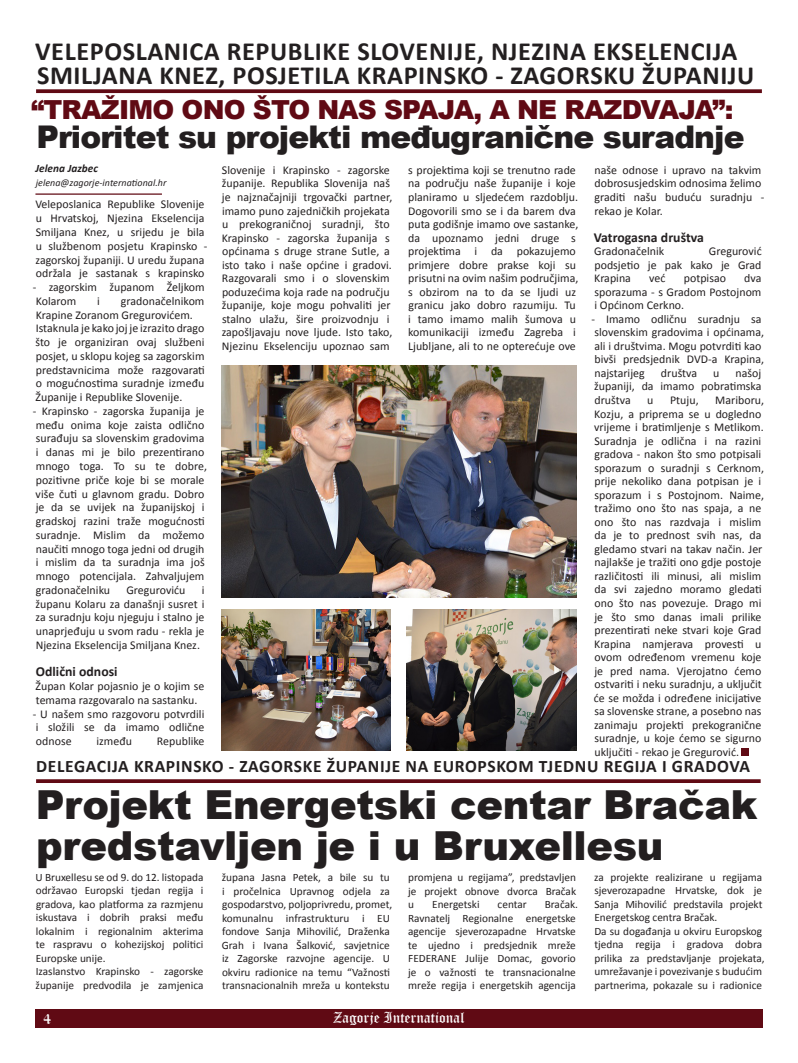
<style>
.page{position:relative;width:798px;height:1063px;background:#fff}
.page>*{position:absolute;margin:0;border:0;box-sizing:border-box;transform-origin:0 0}
.t1{font:900 40px/41.2px "Arial";letter-spacing:-.01em;color:#231f20}
.t2{font:900 31.25px "Arial";letter-spacing:-.03em;color:#231f20}
.t3{font:700 26.25px/23.8px "Calibri";letter-spacing:.02em;color:#231f20}
.t4{font:900 26.25px "Arial";letter-spacing:-.03em;color:#600a14}
.t5{font:700 17.5px "Calibri";letter-spacing:.035em;color:#231f20}
.t6{font:15px "Old English Text";color:#fff}
.t7{font:700 13.75px "Calibri";letter-spacing:.005em;color:#231f20}
.t8{font:11.88px/13.5px "Calibri";letter-spacing:.005em;color:#231f20}
.t9{font:11.25px/13.5px "Calibri";color:#231f20}
.t10{font:italic 700 11.25px "Calibri";letter-spacing:.005em;color:#231f20}
.t11{font:italic 10px "Calibri";letter-spacing:.005em;color:#231f20}
</style>
<div class="page">
<div style="left:35px;top:1009px;width:727px;height:19px;background:#600a14"></div>
<svg style="left:36px;top:89px;width:725px;height:4px;background:#6c1c25"></svg>
<hr style="left:35px;top:193px;width:127px;height:2px;background:#600a14">
<div style="left:741px;top:749px;width:7px;height:7px;background:#600a14"></div>
<img style="left:221px;top:366px;width:355px;height:232px">
<img style="left:221px;top:609px;width:169px;height:141px">
<img style="left:406px;top:609px;width:170px;height:141px">
<svg style="left:36px;top:779px;width:724px;height:4px;background:#6a1922"></svg>
<p class="t3" style="left:35px;top:40px;width:720px">VELEPOSLANICA REPUBLIKE SLOVENIJE, NJEZINA EKSELENCIJA<br>SMILJANA KNEZ, POSJETILA KRAPINSKO - ZAGORSKU ŽUPANIJU</p>
<p class="t4" style="left:31px;top:91px;width:703px">“TRAŽIMO ONO ŠTO NAS SPAJA, A NE RAZDVAJA”:</p>
<p class="t2" style="left:36px;top:114px;width:709px">Prioritet su projekti međugranične suradnje</p>
<p class="t10" style="left:35px;top:161px;width:64px">Jelena Jazbec</p>
<p class="t11" style="left:36px;top:176px;width:132px">jelena@zagorje-international.hr</p>
<p class="t8" style="left:35px;top:198px;width:173px">Veleposlanica Republike Slovenije u Hrvatskoj, Njezina Ekselencija Smiljana Knez, u srijedu je bila u službenom posjetu Krapinsko - zagorskoj županiji. U uredu župana održala je sastanak s krapinsko</p>
<p class="t8" style="left:33px;top:280px;width:173px">- zagorskim županom Željkom<br>Kolarom</p>
<p class="t8" style="left:221px;top:163px;width:172px">Slovenije i Krapinsko - zagorske županije. Republika Slovenija naš je najznačajniji trgovački partner, imamo puno zajedničkih projekata u prekograničnoj suradnji, što Krapinsko - zagorska županija s općinama s druge strane Sutle, a isto tako i naše općine i gradovi.<br>Razgovarali smo i o slovenskim poduzećima koja rade na području županije, koje mogu pohvaliti jer stalno ulažu, šire proizvodnju i zapošljavaju nove ljude. Isto tako, Njezinu Ekselenciju upoznao sam</p>
<p class="t8" style="left:408px;top:163px;width:172px">s projektima koji se trenutno rade na području naše županije i koje planiramo u sljedećem razdoblju.<br>Dogovorili smo se i da barem dva puta godišnje imamo ove sastanke, da upoznamo jedni druge s projektima i da pokazujemo primjere dobre prakse koji su prisutni na ovim našim područjima, s obzirom na to da se ljudi uz granicu jako dobro razumiju. Tu i tamo imamo malih šumova u komunikaciji između Zagreba i<br>Ljubljane, ali to ne opterećuje ove</p>
<p class="t8" style="left:594px;top:163px;width:171px">naše odnose i upravo na takvim dobrosusjedskim odnosima želimo graditi našu buduću suradnju - rekao je Kolar.</p>
<p class="t7" style="left:593px;top:228px;width:112px">Vatrogasna društva</p>
<p class="t8" style="left:594px;top:244px;width:71px">Gradonačelnik</p>
<p class="t8" style="left:594px;top:244px;width:169px;text-align:justify;text-indent:114px">Gregurović podsjetio je pak kako je Grad Krapina</p>
<p class="t8" style="left:649px;top:272px;width:18px">već</p>
<p class="t8" style="left:683px;top:272px;width:44px">potpisao</p>
<p class="t8" style="left:594px;top:272px;width:168px;text-align:justify;text-indent:150px">dva sporazuma - s Gradom Postojnom i Općinom Cerkno.</p>
<p class="t8" style="left:591px;top:312px;width:174px">- Imamo odličnu suradnju sa slovenskim gradovima i općinama, ali i društvima. Mogu potvrditi kao bivši predsjednik DVD-a Krapina, najstarijeg</p>
<p class="t8" style="left:36px;top:294px;width:170px;text-indent:85px">gradonačelnikom<br>Krapine Zoranom Gregurovićem.</p>
<p class="t8" style="left:35px;top:322px;width:171px;text-align:justify">Istaknula je kako joj je izrazito drago što je organiziran ovaj službeni posjet, u sklopu kojeg sa zagorskim predstavnicima može razgovarati o mogućnostima suradnje između Županije i Republike Slovenije.</p>
<p class="t8" style="left:33px;top:404px;width:176px">- Krapinsko - zagorska županija je među onima koje zaista odlično surađuju sa slovenskim gradovima i danas mi je bilo prezentirano mnogo toga. To su te dobre, pozitivne priče koje bi se morale više čuti u glavnom gradu. Dobro je da se uvijek na županijskoj i gradskoj razini traže mogućnosti suradnje. Mislim da možemo naučiti mnogo toga jedni od drugih i mislim da ta suradnja ima još mnogo potencijala. Zahvaljujem gradonačelniku</p>
<p class="t8" style="left:97px;top:294px;width:4px">i</p>
<p class="t8" style="left:594px;top:366px;width:169px;text-align:justify;text-indent:141px">našoj županiji, da imamo pobratimska društva</p>
<p class="t8" style="left:660px;top:366px;width:38px">društva</p>
<p class="t8" style="left:713px;top:366px;width:8px">u</p>
<p class="t8" style="left:593px;top:393px;width:172px;text-indent:121px">Mariboru,<br>Kozju, a priprema se u dogledno vrijeme i bratimljenje s Metlikom.<br>Suradnja je odlična i na razini gradova - nakon što smo potpisali sporazum o suradnji s Cerknom, prije nekoliko dana potpisan je i sporazum i s Postojnom. Naime, tražimo ono što nas spaja, a ne ono što nas razdvaja i mislim da je to prednost svih nas, da gledamo stvari na takav način. Jer najlakše je tražiti ono gdje postoje različitosti ili minusi, ali mislim da svi zajedno moramo gledati ono što nas povezuje. Drago mi je što smo danas imali prilike prezentirati neke stvari koje Grad<br>Krapina namjerava provesti u ovom određenom vremenu koje je pred nama. Vjerojatno ćemo ostvariti i neku suradnju, a uključit će se možda i određene inicijative sa slovenske strane, a posebno nas zanimaju projekti prekogranične suradnje, u koje ćemo se sigurno uključiti - rekao je Gregurović.</p>
<p class="t8" style="left:647px;top:393px;width:8px">u</p>
<p class="t8" style="left:669px;top:393px;width:30px">Ptuju,</p>
<p class="t8" style="left:126px;top:583px;width:61px">Greguroviću</p>
<p class="t8" style="left:35px;top:583px;width:170px;text-align:justify;text-indent:166px">i županu Kolaru za današnji susret i za suradnju koju njeguju i stalno je unaprjeđuju u svom radu - rekla je Njezina Ekselencija Smiljana Knez.</p>
<p class="t7" style="left:36px;top:663px;width:83px">Odlični odnosi</p>
<p class="t8" style="left:35px;top:679px;width:170px">Župan Kolar pojasnio je o kojim se temama razgovaralo na sastanku.</p>
<p class="t8" style="left:33px;top:707px;width:173px;text-align:justify">- U našem smo razgovoru potvrdili i složili se da imamo odlične odnose</p>
<p class="t8" style="left:96px;top:735px;width:37px">između</p>
<p class="t8" style="left:157px;top:735px;width:49px">Republike</p>
<p class="t5" style="left:36px;top:755px;width:715px">DELEGACIJA KRAPINSKO - ZAGORSKE ŽUPANIJE NA EUROPSKOM TJEDNU REGIJA I GRADOVA</p>
<p class="t1" style="left:36px;top:782px;width:723px">Projekt Energetski centar Bračak predstavljen je i u Bruxellesu</p>
<p class="t9" style="left:36px;top:870px;width:169px;text-align:justify">U Bruxellesu se od 9. do 12. listopada održavao Europski tjedan regija i gradova, kao platforma za razmjenu iskustava i dobrih praksi među lokalnim i regionalnim akterima te raspravu o kohezijskoj politici Europske unije.</p>
<p class="t9" style="left:36px;top:965px;width:169px">Izaslanstvo Krapinsko - zagorske županije predvodila je zamjenica</p>
<p class="t9" style="left:222px;top:871px;width:172px">župana Jasna Petek, a bile su tu i pročelnica Upravnog odjela za gospodarstvo, poljoprivredu, promet, komunalnu infrastrukturu i EU fondove Sanja Mihovilić, Draženka Grah i Ivana Šalković, savjetnice iz Zagorske razvojne agencije. U okviru radionice na temu “Važnosti transnacionalnih mreža u kontekstu</p>
<p class="t9" style="left:408px;top:871px;width:169px;text-align:justify">promjena u regijama”, predstavljen je projekt obnove dvorca Bračak u</p>
<p class="t9" style="left:408px;top:898px;width:171px;text-indent:137px">Bračak.<br>Ravnatelj Regionalne energetske agencije sjeverozapadne Hrvatske te ujedno i predsjednik mreže<br>FEDERANE Julije Domac, govorio je o važnosti te transnacionalne mreže regija i energetskih agencija</p>
<p class="t9" style="left:432px;top:898px;width:49px">Energetski</p>
<p class="t9" style="left:497px;top:898px;width:31px">centar</p>
<p class="t6" style="left:43px;top:1009px;width:9px">4</p>
<p class="t6" style="left:333px;top:1008px;width:133px">Zagorje International</p>
<p class="t9" style="left:594px;top:870px;width:170px;text-align:justify">za projekte realizirane u regijama sjeverozapadne Hrvatske, dok je Sanja Mihovilić predstavila projekt Energetskog centra Bračak.</p>
<p class="t9" style="left:594px;top:924px;width:172px">Da su događanja u okviru Europskog tjedna regija i gradova dobra prilika za predstavljanje projekata, umrežavanje i povezivanje s budućim partnerima, pokazale su i radionice</p>
</div>
